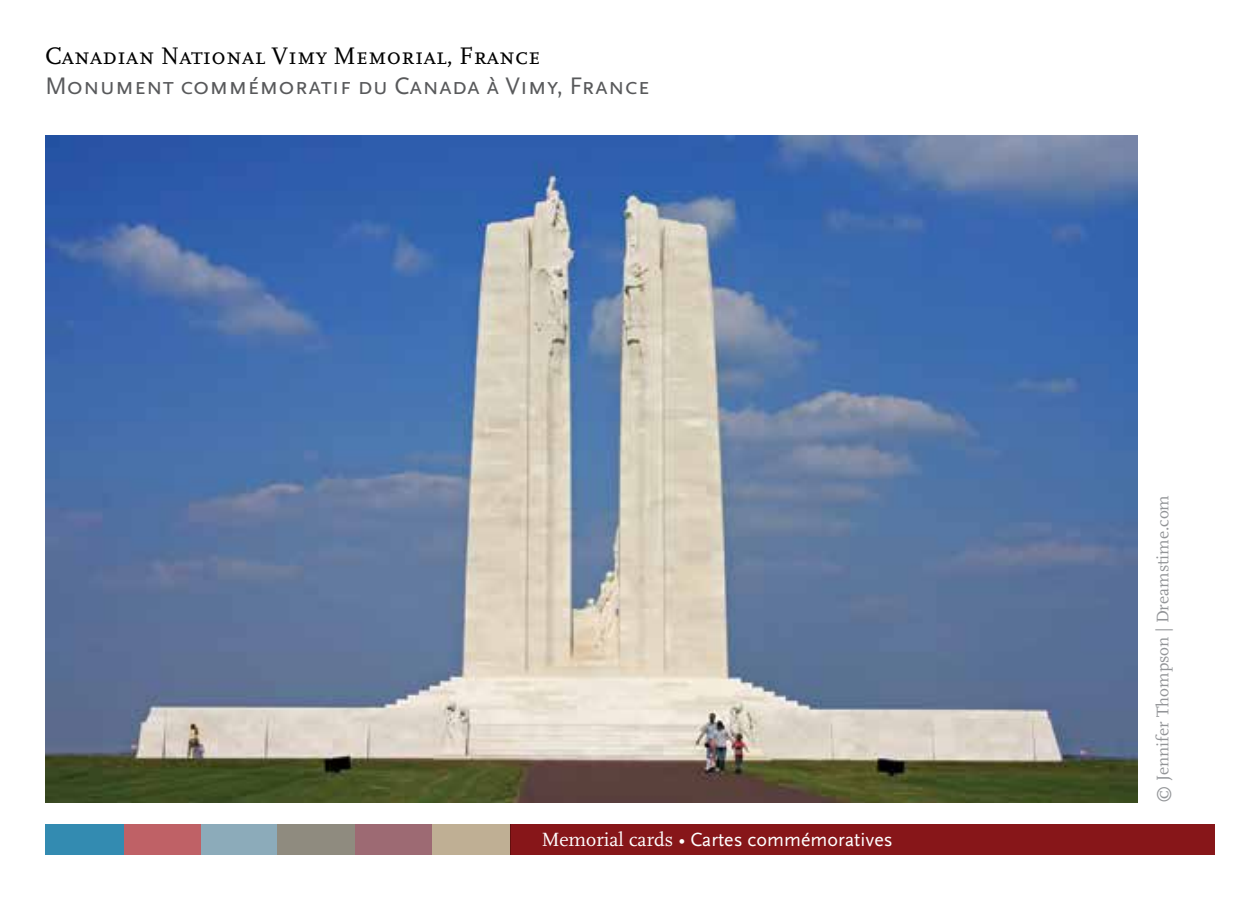
<style>
.page{position:relative;width:1260px;height:900px;background:#fff}
.page>*{position:absolute;margin:0;border:0;box-sizing:border-box;transform-origin:0 0}
.t1{font:25px "Scala Sans Caps";color:#58595b}
.t2{font:25px "Scala LF Caps";color:#000}
.t3{font:20px "Scala Sans LF";color:#fff}
.t4{font:17.5px "Scala LF";color:#939598}
.s1{font-family:"Scala LF"}
</style>
<div class="page">
<div style="left:511px;top:824px;width:704px;height:31px;background:#871619"></div>
<div style="left:200px;top:824px;width:78px;height:31px;background:#8cabba"></div>
<div style="left:277px;top:824px;width:79px;height:31px;background:#8f8b7f"></div>
<div style="left:355px;top:824px;width:78px;height:31px;background:#9d6a73"></div>
<div style="left:432px;top:824px;width:79px;height:31px;background:#bfaf94"></div>
<div style="left:122px;top:824px;width:79px;height:31px;background:#bf6166"></div>
<div style="left:45px;top:824px;width:78px;height:31px;background:#338bb1"></div>
<img style="left:45px;top:135px;width:1093px;height:668px">
<p class="t2" style="left:45px;top:42px;width:497px">Canadian National Vimy Memorial, France</p>
<p class="t1" style="left:45px;top:72px;width:606px">Monument commémoratif du Canada à Vimy, France</p>
<p class="t3" style="left:542px;top:828px;width:352px"><span class="s1">Memorial cards •</span> Cartes commémoratives</p>
<p class="t4" style="left:1153px;top:803px;width:309px;rotate:-90deg">© Jennifer Thompson | Dreamstime.com</p>
</div>
